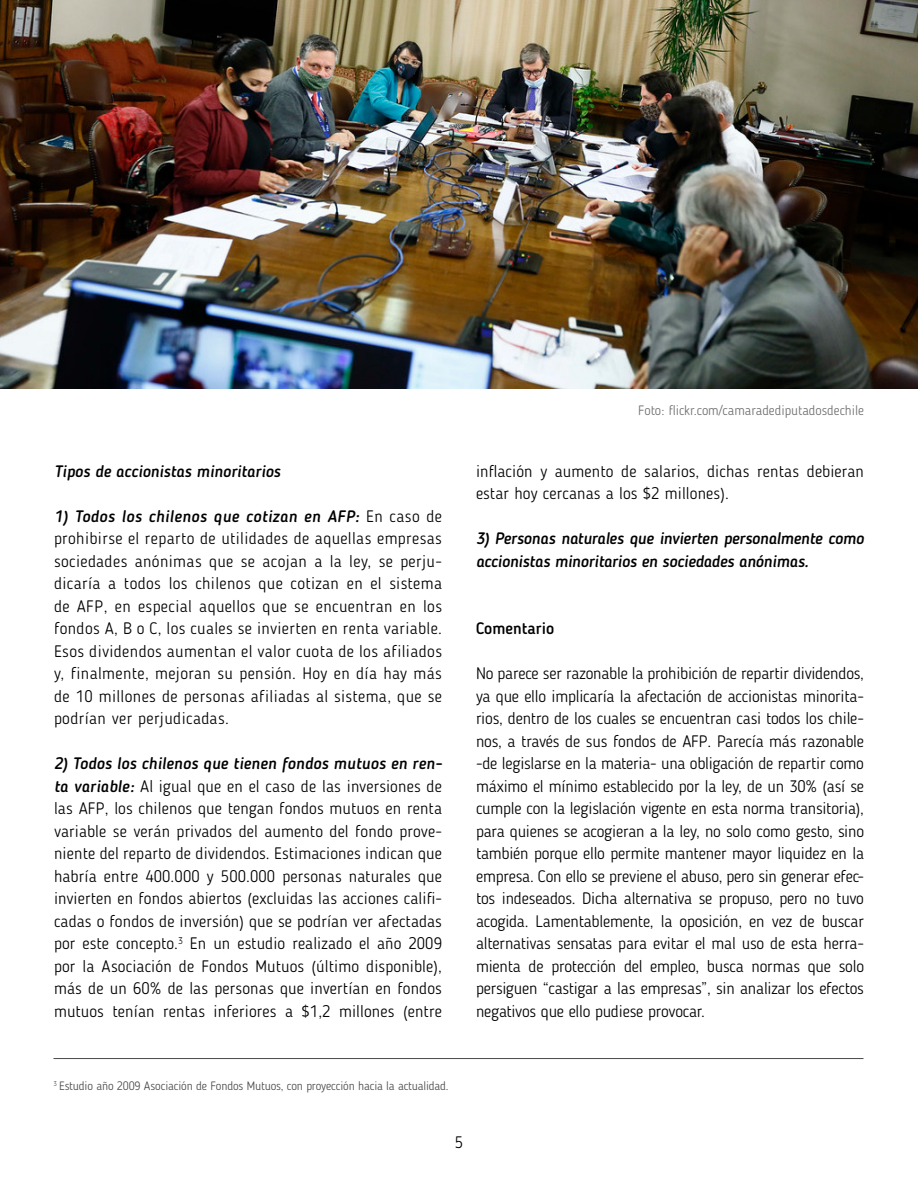
<style>
.page{position:relative;width:918px;height:1188px;background:#fff}
.page>*{position:absolute;margin:0;border:0;box-sizing:border-box;transform-origin:0 0}
.t1{font:300 16.5px/22.5px "Blogger Sans";letter-spacing:.01em;color:#000;text-align:justify}
.t2{font:italic 500 16.5px/22.5px "Blogger Sans";letter-spacing:-.01em;color:#000}
.t3{font:500 16.5px "Blogger Sans";color:#000}
.t4{font:300 13.5px "Blogger Sans";color:#706f6f}
.t5{font:300 12px "Blogger Sans";letter-spacing:-.01em;color:#4a4a49}
.s1{font-weight:500;font-style:italic}
</style>
<div class="page">
<hr style="left:54px;top:1058px;width:810px;height:1px;background:#4a4a49">
<img style="left:0;top:0;width:918px;height:388px">
<p class="t2" style="left:54px;top:460px;width:228px">Tipos de accionistas minoritarios</p>
<p class="t1" style="left:54px;top:505px;width:390px"><span class="s1">1) Todos los chilenos que cotizan en AFP:</span> En caso de prohibirse el reparto de utilidades de aquellas empresas sociedades anónimas que se acojan a la ley, se perju&shy;dicaría a todos los chilenos que cotizan en el sistema de AFP, en especial aquellos que se encuentran en los fondos A, B o C, los cuales se invierten en renta variable.<br>Esos dividendos aumentan el valor cuota de los afiliados y, finalmente, mejoran su pensión. Hoy en día hay más de 10 millones de personas afiliadas al sistema, que se podrían ver perjudicadas.</p>
<p class="t1" style="left:54px;top:752px;width:390px"><span class="s1">2) Todos los chilenos que tienen fondos mutuos en ren&shy;ta variable:</span> Al igual que en el caso de las inversiones de las AFP, los chilenos que tengan fondos mutuos en renta variable se verán privados del aumento del fondo prove&shy;niente del reparto de dividendos. Estimaciones indican que habría entre 400.000 y 500.000 personas naturales que invierten en fondos abiertos (excluidas las acciones califi&shy;cadas o fondos de inversión) que se podrían ver afectadas por este concepto.<sup>3</sup> En un estudio realizado el año 2009 por la Asociación de Fondos Mutuos (último disponible), más de un 60% de las personas que invertían en fondos mutuos tenían rentas inferiores a $1,2 millones (entre</p>
<p class="t4" style="left:638px;top:402px;width:227px">Foto: flickr.com/camaradediputadosdechile</p>
<p class="t1" style="left:476px;top:460px;width:390px">inflación y aumento de salarios, dichas rentas debieran estar hoy cercanas a los $2 millones).</p>
<p class="t2" style="left:476px;top:527px;width:389px">3) Personas naturales que invierten personalmente como accionistas minoritarios en sociedades anónimas.</p>
<p class="t3" style="left:476px;top:619px;width:80px">Comentario</p>
<p class="t1" style="left:476px;top:662px;width:390px">No parece ser razonable la prohibición de repartir dividendos, ya que ello implicaría la afectación de accionistas minorita&shy;rios, dentro de los cuales se encuentran casi todos los chile&shy;nos, a través de sus fondos de AFP. Parecía más razonable -de legislarse en la materia- una obligación de repartir como máximo el mínimo establecido por la ley, de un 30% (así se cumple con la legislación vigente en esta norma transitoria), para quienes se acogieran a la ley, no solo como gesto, sino también porque ello permite mantener mayor liquidez en la empresa. Con ello se previene el abuso, pero sin generar efec&shy;tos indeseados. Dicha alternativa se propuso, pero no tuvo acogida. Lamentablemente, la oposición, en vez de buscar alternativas sensatas para evitar el mal uso de esta herra&shy;mienta de protección del empleo, busca normas que solo persiguen “castigar a las empresas”, sin analizar los efectos negativos que ello pudiese provocar.</p>
<p class="t5" style="left:54px;top:1078px;width:396px"><sup>3</sup> Estudio año 2009 Asociación de Fondos Mutuos, con proyección hacia la actualidad.</p>
<p class="t1" style="left:455px;top:1131px;width:10px">5</p>
</div>
